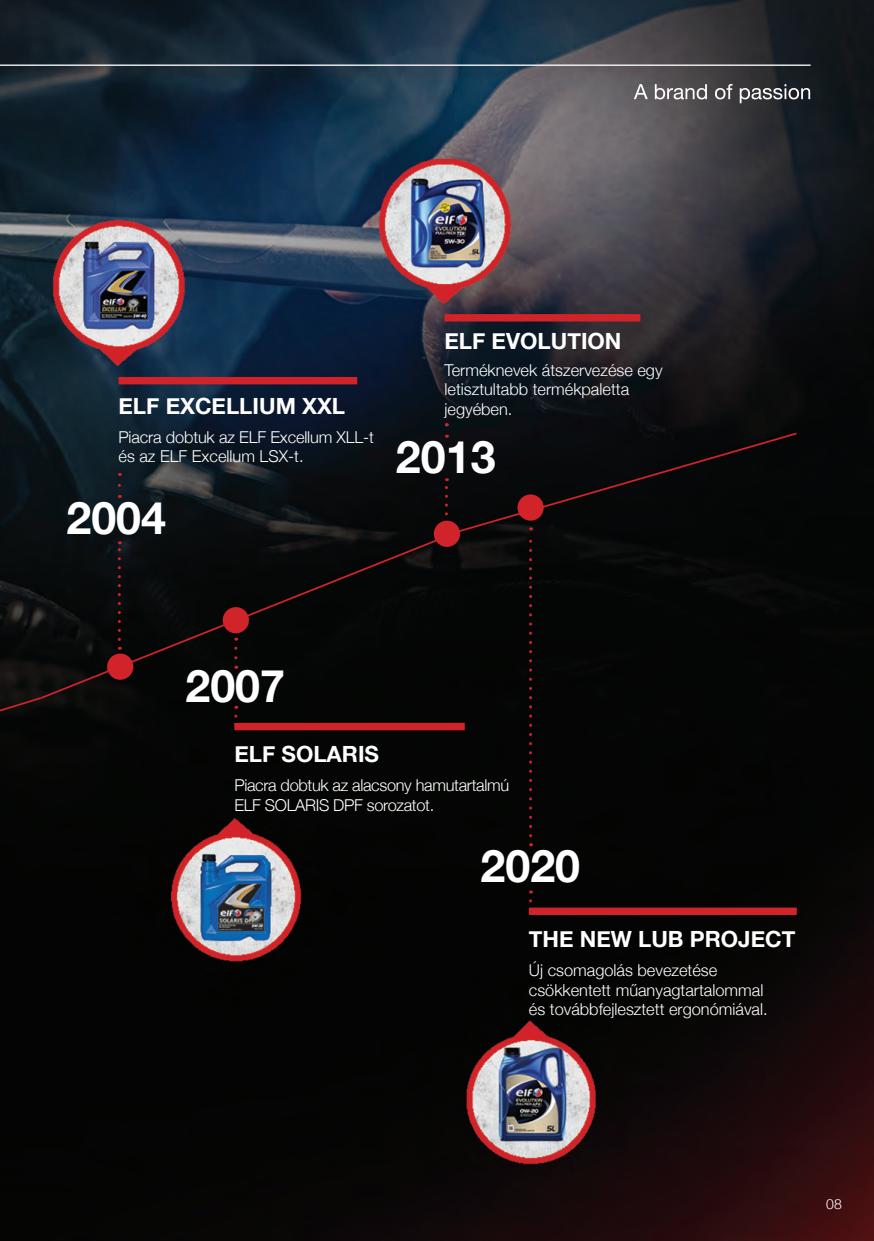
<style>
.page{position:relative;width:874px;height:1241px;background:#fff}
.page>*{position:absolute;margin:0;border:0;box-sizing:border-box;transform-origin:0 0}
.t1{font:700 44.8px "Helvetica Neue";color:#fff}
.Paragraph_Style_2{font:700 22.4px "Helvetica Neue";color:#fff}
.Paragraph_Style_2-2{font:300 16.45px/19.6px "Helvetica Neue";color:#fff}
.Paragraph_Style_2-3{font:300 16.45px/19.6px "Helvetica Neue";letter-spacing:-.02em;color:#fff}
.t2{font:300 14px "Helvetica Neue";color:#fff}
</style>
<div class="page">
<img style="left:0;top:0;width:873px;height:1240px">
<svg style="left:0;top:695px;width:43px;height:128px;background:#090806"></svg>
<div style="left:118px;top:377px;width:239px;height:7px;background:#d1232a"></div>
<svg style="left:444px;top:423px;width:3px;height:8px"></svg>
<div style="left:444px;top:314px;width:196px;height:7px;background:#d1232a"></div>
<svg style="left:39px;top:431px;width:759px;height:269px;background:#0a0b0c"></svg>
<div style="left:234px;top:722px;width:230px;height:8px;background:#d1232a"></div>
<div style="left:222px;top:607px;width:27px;height:26px;background:#d1232a;border-radius:50%"></div>
<svg style="left:234px;top:637px;width:3px;height:20px"></svg>
<svg style="left:234px;top:705px;width:3px;height:11px"></svg>
<div style="left:528px;top:907px;width:268px;height:7px;background:#d1232a"></div>
<div style="left:517px;top:494px;width:26px;height:26px;background:#d1232a;border-radius:50%"></div>
<svg style="left:529px;top:527px;width:3px;height:308px"></svg>
<svg style="left:529px;top:890px;width:3px;height:10px"></svg>
<svg style="left:633px;top:84px;width:14px;height:15px"></svg>
<svg style="left:654px;top:84px;width:52px;height:15px"></svg>
<svg style="left:714px;top:84px;width:18px;height:15px"></svg>
<svg style="left:739px;top:84px;width:70px;height:19px"></svg>
<hr style="left:0;top:64px;width:810px;height:2px;background:#fff">
<p class="Paragraph_Style_2" style="left:118px;top:389px;width:228px">ELF EXCELLIUM XXL</p>
<p class="Paragraph_Style_2-2" style="left:118px;top:426px;width:257px">Piacra dobtuk az ELF Excellum XLL-t és az ELF Excellum LSX-t.</p>
<p class="t1" style="left:66px;top:483px;width:101px">2004</p>
<p class="Paragraph_Style_2" style="left:444px;top:324px;width:178px">ELF EVOLUTION</p>
<p class="Paragraph_Style_2-2" style="left:444px;top:359px;width:219px">Terméknevek átszervezése egy</p>
<p class="Paragraph_Style_2-2" style="left:444px;top:378px;width:186px">letisztultabb termékpaletta jegyében.</p>
<p class="t1" style="left:396px;top:421px;width:101px">2013</p>
<p class="t1" style="left:185px;top:651px;width:101px">2007</p>
<p class="Paragraph_Style_2" style="left:234px;top:736px;width:146px">ELF SOLARIS</p>
<p class="Paragraph_Style_2-3" style="left:234px;top:774px;width:276px">Piacra dobtuk az alacsony hamutartalmú<br>ELF SOLARIS DPF sorozatot.</p>
<p class="t1" style="left:480px;top:831px;width:101px">2020</p>
<p class="Paragraph_Style_2" style="left:528px;top:920px;width:268px">THE NEW LUB PROJECT</p>
<p class="Paragraph_Style_2-2" style="left:528px;top:958px;width:240px">Új csomagolás bevezetése csökkentett műanyagtartalommal és továbbfejlesztett ergonómiával.</p>
<p class="t2" style="left:825px;top:1192px;width:17px">08</p>
</div>
